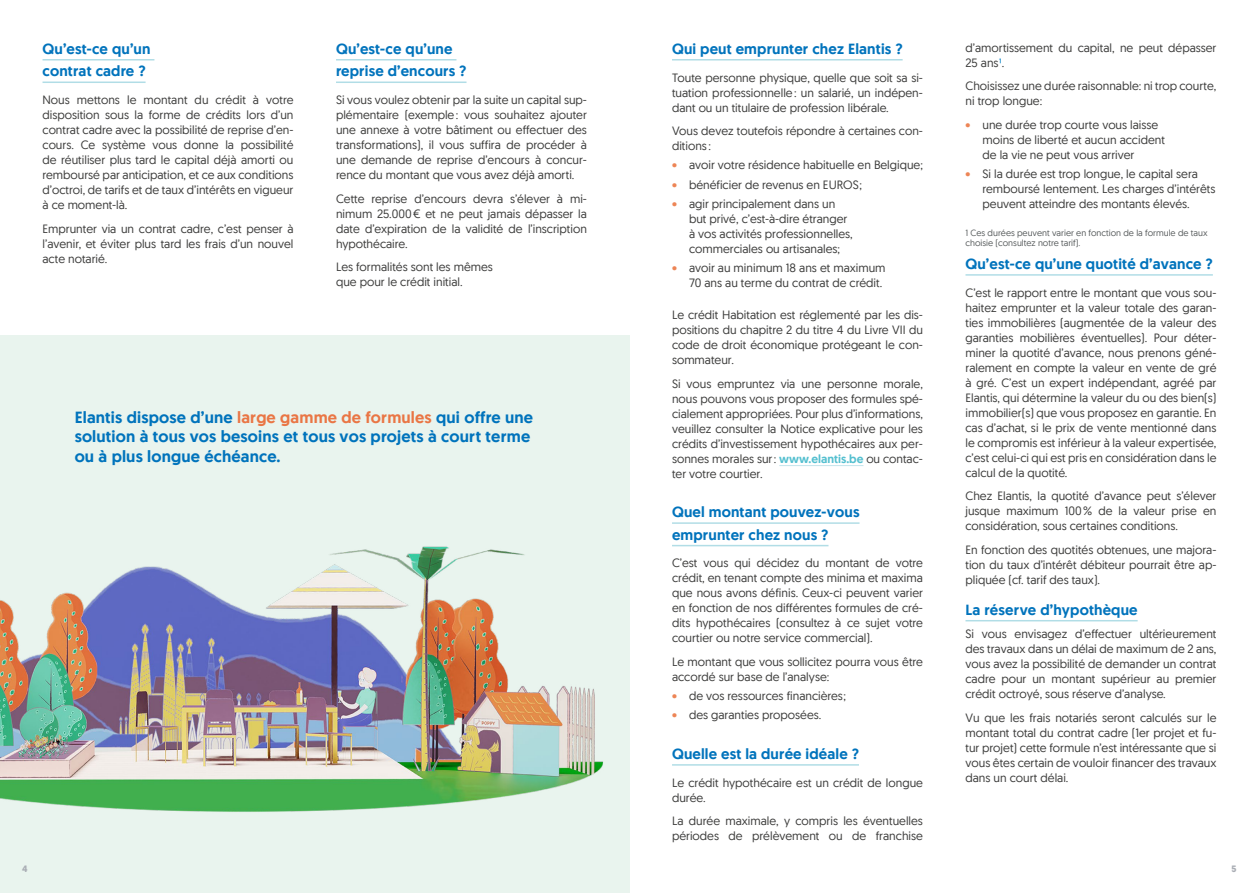
<style>
.page{position:relative;width:1259px;height:893px;background:#fff}
.page>*{position:absolute;margin:0;border:0;box-sizing:border-box;transform-origin:0 0}
.t1{font:500 16.5px/19.5px "Geomanist";letter-spacing:.01em;color:#0073bc}
.t2{font:500 15px/22.5px "Geomanist";letter-spacing:.01em;color:#0073bc}
.t3{font:12px/15px "Geomanist";color:#3c3c3b;text-align:justify}
.t4{font:9px/10.8px "Geomanist";color:#5a5e5f}
.t5{font:700 9px "Geomanist";color:#aaaeb5}
.s1{color:#ea7645}
.s2{color:#ed8556}
.s3{font-weight:500;color:#55c0d0}
.s4{color:#007ec3}
</style>
<div class="page">
<div style="left:0;top:336px;width:629px;height:557px;background:#e9f4ee"></div>
<img style="left:0;top:546px;width:603px;height:266px">
<hr style="left:43px;top:59px;width:111px;height:2px;background:#b1dde6">
<hr style="left:43px;top:82px;width:103px;height:1px;background:#b1dde6">
<hr style="left:336px;top:59px;width:120px;height:2px;background:#b1dde6">
<hr style="left:336px;top:82px;width:130px;height:1px;background:#b1dde6">
<hr style="left:672px;top:59px;width:230px;height:2px;background:#b1dde6">
<hr style="left:779px;top:465px;width:84px;height:1px;background:#c3e4ec">
<hr style="left:672px;top:522px;width:187px;height:2px;background:#b1dde6">
<hr style="left:672px;top:545px;width:156px;height:1px;background:#b1dde6">
<hr style="left:672px;top:764px;width:187px;height:2px;background:#b1dde6">
<hr style="left:965px;top:274px;width:247px;height:2px;background:#b1dde6">
<hr style="left:965px;top:620px;width:172px;height:1px;background:#b1dde6">
<p class="t2" style="left:43px;top:37px;width:109px">Qu’est-ce qu’un contrat cadre ?</p>
<p class="t3" style="left:43px;top:92px;width:252px">Nous mettons le montant du crédit à votre disposition sous la forme de crédits lors d’un contrat cadre avec la possibilité de reprise d’en&shy;cours. Ce système vous donne la possibilité de réutiliser plus tard le capital déjà amorti ou remboursé par anticipation, et ce aux conditions d’octroi, de tarifs et de taux d’intérêts en vigueur à ce moment-là.</p>
<p class="t3" style="left:43px;top:220px;width:252px">Emprunter via un contrat cadre, c’est penser à l’avenir, et éviter plus tard les frais d’un nouvel acte notarié.</p>
<p class="t2" style="left:336px;top:37px;width:132px">Qu’est-ce qu’une reprise d’encours ?</p>
<p class="t3" style="left:336px;top:92px;width:252px">Si vous voulez obtenir par la suite un capital sup&shy;plémentaire (exemple: vous souhaitez ajouter une annexe à votre bâtiment ou effectuer des transformations), il vous suffira de procéder à une demande de reprise d’encours à concur&shy;rence du montant que vous avez déjà amorti.</p>
<p class="t3" style="left:336px;top:190px;width:252px">Cette reprise d’encours devra s’élever à mi&shy;nimum 25.000€ et ne peut jamais dépasser la date d’expiration de la validité de l’inscription hypothécaire.</p>
<p class="t3" style="left:336px;top:259px;width:158px">Les formalités sont les mêmes que pour le crédit initial.</p>
<h1 class="t1" style="left:75px;top:407px;width:460px">Elantis dispose d’une <span class="s1">large gamme de formules</span> qui offre une solution à tous vos besoins et tous vos projets à court terme ou à plus longue échéance.</h1>
<p class="t2" style="left:672px;top:37px;width:232px">Qui peut emprunter chez Elantis ?</p>
<p class="t3" style="left:672px;top:69px;width:252px">Toute personne physique, quelle que soit sa si&shy;tuation professionnelle: un salarié, un indépen&shy;dant ou un titulaire de profession libérale.</p>
<p class="t3" style="left:672px;top:123px;width:252px">Vous devez toutefois répondre à certaines con&shy;ditions :</p>
<p class="t3" style="left:672px;top:157px;width:252px"><span class="s2">•</span> avoir votre résidence habituelle en Belgique;</p>
<p class="t3" style="left:672px;top:176px;width:191px"><span class="s2">•</span> bénéficier de revenus en EUROS;</p>
<p class="t3" style="left:689px;top:196px;width:165px;text-align:left;text-indent:-17px"><span class="s2">•</span> agir principalement dans un but privé, c’est-à-dire étranger à vos activités professionnelles, commerciales ou artisanales;</p>
<p class="t3" style="left:672px;top:260px;width:215px;text-align:right"><span class="s2">•</span> avoir au minimum 18 ans et maximum<br>70 ans au terme du contrat de crédit.</p>
<p class="t3" style="left:672px;top:307px;width:252px">Le crédit Habitation est réglementé par les dis&shy;positions du chapitre 2 du titre 4 du Livre VII du code de droit économique protégeant le con&shy;sommateur.</p>
<p class="t3" style="left:672px;top:375px;width:252px">Si vous empruntez via une personne morale, nous pouvons vous proposer des formules spé&shy;cialement appropriées. Pour plus d’informations, veuillez consulter la Notice explicative pour les crédits d’investissement hypothécaires aux per&shy;sonnes morales sur: <span class="s3">www.elantis.be</span> ou contac&shy;ter votre courtier.</p>
<p class="t2" style="left:672px;top:500px;width:189px">Quel montant pouvez-vous emprunter chez nous ?</p>
<p class="t3" style="left:672px;top:555px;width:252px">C’est vous qui décidez du montant de votre crédit, en tenant compte des minima et maxima que nous avons définis. Ceux-ci peuvent varier en fonction de nos différentes formules de cré&shy;dits hypothécaires (consultez à ce sujet votre courtier ou notre service commercial).</p>
<p class="t3" style="left:672px;top:654px;width:252px">Le montant que vous sollicitez pourra vous être accordé sur base de l’analyse:</p>
<p class="t3" style="left:672px;top:688px;width:175px"><span class="s2">•</span> de vos ressources financières;</p>
<p class="t3" style="left:672px;top:707px;width:151px"><span class="s2">•</span> des garanties proposées.</p>
<p class="t2" style="left:672px;top:742px;width:188px">Quelle est la durée idéale ?</p>
<p class="t3" style="left:672px;top:775px;width:252px">Le crédit hypothécaire est un crédit de longue durée.</p>
<p class="t3" style="left:672px;top:813px;width:252px">La durée maximale, y compris les éventuelles périodes de prélèvement ou de franchise</p>
<p class="t3" style="left:965px;top:39px;width:252px">d’amortissement du capital, ne peut dépasser<br>25 ans<span class="s4">¹</span>.</p>
<p class="t3" style="left:965px;top:78px;width:252px">Choisissez une durée raisonnable: ni trop courte, ni trop longue:</p>
<p class="t3" style="left:982px;top:116px;width:184px;text-align:left;text-indent:-17px"><span class="s2">•</span> une durée trop courte vous laisse moins de liberté et aucun accident de la vie ne peut vous arriver</p>
<p class="t3" style="left:982px;top:166px;width:234px;text-align:left;text-indent:-17px"><span class="s2">•</span> Si la durée est trop longue, le capital sera remboursé lentement. Les charges d’intérêts peuvent atteindre des montants élevés.</p>
<p class="t4" style="left:965px;top:227px;width:243px">1 Ces durées peuvent varier en fonction de la formule de taux choisie (consultez notre tarif).</p>
<p class="t2" style="left:965px;top:252px;width:249px">Qu’est-ce qu’une quotité d’avance ?</p>
<p class="t3" style="left:965px;top:285px;width:252px">C’est le rapport entre le montant que vous sou&shy;haitez emprunter et la valeur totale des garan&shy;ties immobilières (augmentée de la valeur des garanties mobilières éventuelles). Pour déter&shy;miner la quotité d’avance, nous prenons géné&shy;ralement en compte la valeur en vente de gré à gré. C’est un expert indépendant, agréé par Elantis, qui détermine la valeur du ou des bien(s) immobilier(s) que vous proposez en garantie. En cas d’achat, si le prix de vente mentionné dans le compromis est inférieur à la valeur expertisée, c’est celui-ci qui est pris en considération dans le calcul de la quotité.</p>
<p class="t3" style="left:965px;top:488px;width:252px">Chez Elantis, la quotité d’avance peut s’élever jusque maximum 100% de la valeur prise en considération, sous certaines conditions.</p>
<p class="t3" style="left:965px;top:542px;width:252px">En fonction des quotités obtenues, une majora&shy;tion du taux d’intérêt débiteur pourrait être ap&shy;pliquée (cf. tarif des taux).</p>
<p class="t2" style="left:965px;top:598px;width:174px">La réserve d’hypothèque</p>
<p class="t3" style="left:965px;top:626px;width:252px">Si vous envisagez d’effectuer ultérieurement des travaux dans un délai de maximum de 2 ans, vous avez la possibilité de demander un contrat cadre pour un montant supérieur au premier crédit octroyé, sous réserve d’analyse.</p>
<p class="t3" style="left:965px;top:710px;width:252px">Vu que les frais notariés seront calculés sur le montant total du contrat cadre (1er projet et fu&shy;tur projet) cette formule n’est intéressante que si vous êtes certain de vouloir financer des travaux dans un court délai.</p>
<p class="t5" style="left:22px;top:863px;width:7px">4</p>
<p class="t5" style="left:1231px;top:863px;width:6px">5</p>
</div>
